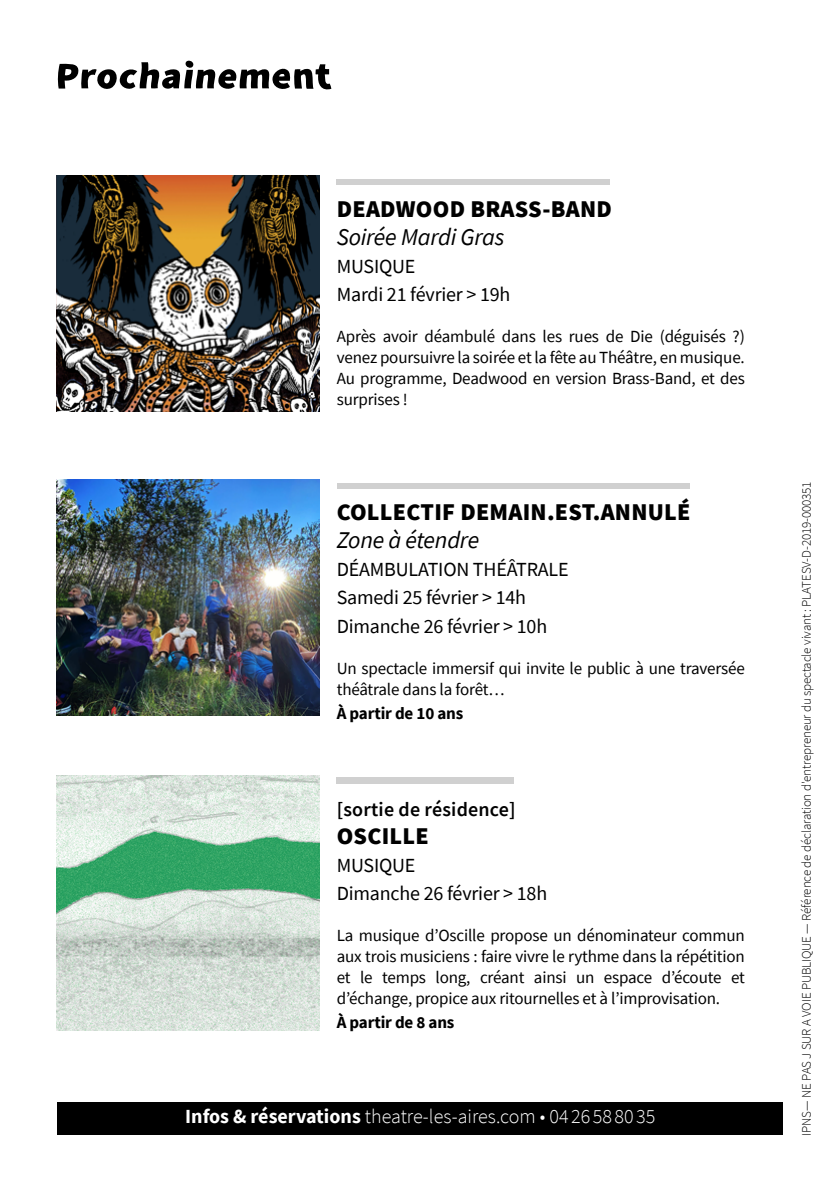
<style>
.page{position:relative;width:840px;height:1191px;background:#fff}
.page>*{position:absolute;margin:0;border:0;box-sizing:border-box;transform-origin:0 0}
.t1{font:900 24px "Source Sans Pro";letter-spacing:.01em;color:#000}
.t2{font:italic 24px "Source Sans Pro";letter-spacing:-.01em;color:#000}
.t3{font:20px/28px "Source Sans Pro";letter-spacing:-.01em;color:#000}
.t4{font:300 20px "Source Sans Pro";color:#fff}
.t5{font:600 20px "Source Sans Pro";letter-spacing:.01em;color:#000}
.t6{font:17px/21px "Source Sans Pro";letter-spacing:-.01em;color:#000;text-align:justify}
.t7{font:700 17px "Source Sans Pro";letter-spacing:-.01em;color:#000}
.t8{font:300 13px "Source Sans Pro";letter-spacing:-.01em;color:#000}
.s1{font-weight:700}
</style>
<div class="page">
<div style="left:57px;top:1102px;width:725px;height:32px;background:#000"></div>
<svg style="left:57px;top:60px;width:274px;height:30px"></svg>
<div style="left:336px;top:777px;width:177px;height:7px;background:#d0d0d0"></div>
<img style="left:57px;top:775px;width:262px;height:255px">
<div style="left:336px;top:179px;width:273px;height:6px;background:#d0d0d0"></div>
<img style="left:57px;top:176px;width:262px;height:236px">
<div style="left:336px;top:483px;width:353px;height:5px;background:#d0d0d0"></div>
<img style="left:57px;top:479px;width:262px;height:236px">
<h1 class="t1" style="left:336px;top:192px;width:276px">DEADWOOD BRASS-BAND</h1>
<h1 class="t2" style="left:336px;top:221px;width:169px">Soirée Mardi Gras</h1>
<p class="t3" style="left:336px;top:252px;width:175px">MUSIQUE<br>Mardi 21 février &gt; 19h</p>
<p class="t6" style="left:336px;top:325px;width:409px">Après avoir déambulé dans les rues de Die (déguisés ?) venez poursuivre la soirée et la fête au Théâtre, en musique.<br>Au programme, Deadwood en version Brass-Band, et des surprises !</p>
<h1 class="t1" style="left:336px;top:496px;width:355px">COLLECTIF DEMAIN.EST.ANNULÉ</h1>
<h1 class="t2" style="left:336px;top:525px;width:144px">Zone à étendre</h1>
<p class="t3" style="left:336px;top:556px;width:233px">DÉAMBULATION THÉÂTRALE<br>Samedi 25 février &gt; 14h<br>Dimanche 26 février &gt; 10h</p>
<p class="t6" style="left:336px;top:657px;width:409px">Un spectacle immersif qui invite le public à une traversée théâtrale dans la forêt…</p>
<p class="t7" style="left:336px;top:701px;width:128px">À partir de 10 ans</p>
<p class="t5" style="left:336px;top:796px;width:180px">[sortie de résidence]</p>
<h1 class="t1" style="left:336px;top:819px;width:94px">OSCILLE</h1>
<p class="t3" style="left:336px;top:851px;width:212px">MUSIQUE<br>Dimanche 26 février &gt; 18h</p>
<p class="t6" style="left:336px;top:925px;width:409px">La musique d’Oscille propose un dénominateur commun aux trois musiciens : faire vivre le rythme dans la répétition et le temps long, créant ainsi un espace d’écoute et d’échange, propice aux ritournelles et à l’improvisation.</p>
<p class="t7" style="left:336px;top:1011px;width:119px">À partir de 8 ans</p>
<p class="t4" style="left:185px;top:1104px;width:471px"><span class="s1">Infos &amp; réservations</span> theatre-les-aires.com • 04 26 58 80 35</p>
<p class="t8" style="left:798px;top:1135px;width:655px;rotate:-90deg">IPNS— NE PAS J SUR A VOIE PUBLIQUE — Référence de déclaration d'entrepreneur du spectacle vivant : PLATESV-D-2019-000351</p>
</div>
